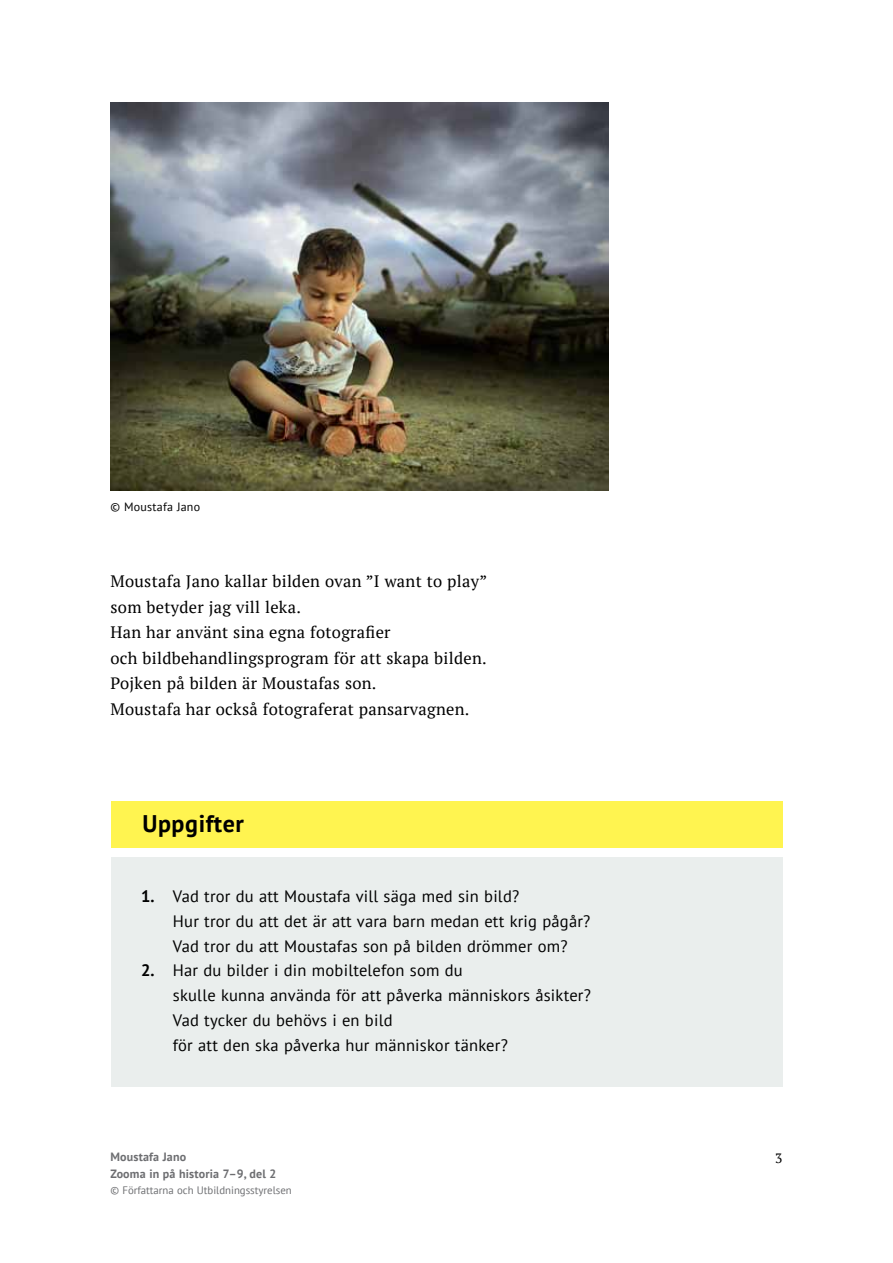
<style>
.page{position:relative;width:893px;height:1263px;background:#fff}
.page>*{position:absolute;margin:0;border:0;box-sizing:border-box;transform-origin:0 0}
.t1{font:700 24px "PT Sans";letter-spacing:.025em;color:#000}
.t2{font:16.5px/24.8px "PT Sans";letter-spacing:.015em;color:#000}
.t3{font:16.5px/25.5px "PT Serif";letter-spacing:.015em;color:#000}
.t4{font:13.5px "PT Serif";color:#000}
.t5{font:700 12px/16.5px "PT Sans";letter-spacing:.015em;color:#6d6e71}
.t6{font:12px "PT Sans";letter-spacing:.02em;color:#000}
.t7{font:10.8px "PT Sans";color:#6d6e71}
.s1{font-weight:700}
</style>
<div class="page">
<img style="left:111px;top:102px;width:497px;height:388px">
<div style="left:111px;top:857px;width:671px;height:229px;background:#eaeeed"></div>
<div style="left:111px;top:801px;width:671px;height:47px;background:#fff450"></div>
<p class="t6" style="left:111px;top:499px;width:91px">© Moustafa Jano</p>
<p class="t3" style="left:111px;top:569px;width:378px">Moustafa Jano kallar bilden ovan ”I want to play” som betyder jag vill leka.<br>Han har använt sina egna fotografier<br>och bildbehandlingsprogram för att skapa bilden.<br>Pojken på bilden är Moustafas son.<br>Moustafa har också fotograferat pansarvagnen.</p>
<h1 class="t1" style="left:142px;top:808px;width:103px">Uppgifter</h1>
<p class="t2" style="left:173px;top:884px;width:419px;text-indent:-32px"><span class="s1">1.</span> Vad tror du att Moustafa vill säga med sin bild?<br>Hur tror du att det är att vara barn medan ett krig pågår?<br>Vad tror du att Moustafas son på bilden drömmer om?</p>
<p class="t2" style="left:173px;top:958px;width:420px;text-indent:-32px"><span class="s1">2.</span> Har du bilder i din mobiltelefon som du<br>skulle kunna använda för att påverka människors åsikter?<br>Vad tycker du behövs i en bild<br>för att den ska påverka hur människor tänker?</p>
<p class="t5" style="left:111px;top:1149px;width:167px">Moustafa Jano<br>Zooma in på historia 7–9, del 2</p>
<p class="t7" style="left:111px;top:1184px;width:183px">© Författarna och Utbildningsstyrelsen</p>
<p class="t4" style="left:775px;top:1149px;width:9px">3</p>
</div>
